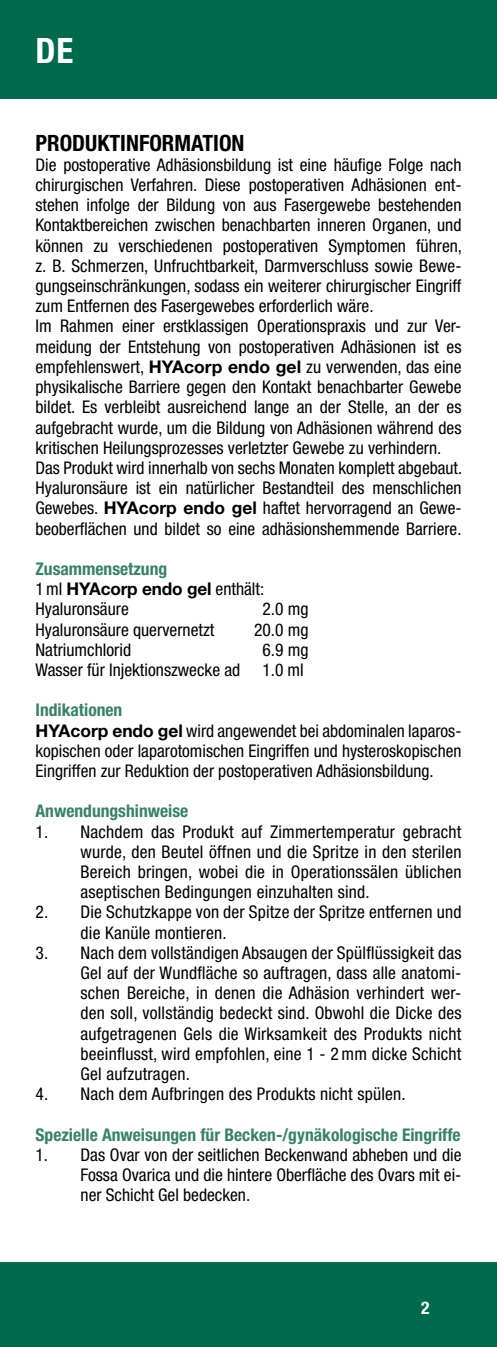
<style>
.page{position:relative;width:497px;height:1347px;background:#fff}
.page>*{position:absolute;margin:0;border:0;box-sizing:border-box;transform-origin:0 0}
.t1{font:700 condensed 35px "Helvetica Neue";color:#fff}
.t2{font:700 condensed 22.5px "Helvetica Neue";color:#000}
.t3{font:condensed 17.5px/20.2px "Helvetica Neue";color:#000}
.t4{font:700 condensed 17.5px "Helvetica Neue";color:#398168}
.t5{font:700 condensed 17.5px "Helvetica Neue";color:#fff}
.s1{font-weight:700;font-stretch:normal}
.s2{font-weight:700;color:#398168}
</style>
<div class="page">
<div style="left:0;top:0;width:496px;height:99px;background:#006a4d"></div>
<div style="left:0;top:1261px;width:496px;height:85px;background:#006a4d"></div>
<h1 class="t1" style="left:35px;top:29px;width:39px">DE</h1>
<p class="t2" style="left:35px;top:129px;width:210px">PRODUKTINFORMATION</p>
<p class="t3" style="left:35px;top:154px;width:427px">Die postoperative Adhäsionsbildung ist eine häufige Folge nach chirurgischen Verfahren. Diese postoperativen Adhäsionen ent&shy;stehen infolge der Bildung von aus Fasergewebe bestehenden Kontaktbereichen zwischen benachbarten inneren Organen, und können zu verschiedenen postoperativen Symptomen führen, z. B. Schmerzen, Unfruchtbarkeit, Darmverschluss sowie Bewe&shy;gungseinschränkungen, sodass ein weiterer chirurgischer Eingriff zum Entfernen des Fasergewebes erforderlich wäre.<br>Im Rahmen einer erstklassigen Operationspraxis und zur Ver&shy;meidung der Entstehung von postoperativen Adhäsionen ist es empfehlenswert, <span class="s1">HYAcorp endo gel</span> zu verwenden, das eine physikalische Barriere gegen den Kontakt benachbarter Gewebe bildet. Es verbleibt ausreichend lange an der Stelle, an der es aufgebracht wurde, um die Bildung von Adhäsionen während des kritischen Heilungsprozesses verletzter Gewebe zu verhindern.<br>Das Produkt wird innerhalb von sechs Monaten komplett abgebaut.<br>Hyaluronsäure ist ein natürlicher Bestandteil des menschlichen Gewebes. <span class="s1">HYAcorp endo gel</span> haftet hervorragend an Gewe&shy;beoberflächen und bildet so eine adhäsionshemmende Barriere.</p>
<p class="t3" style="left:35px;top:558px;width:230px"><span class="s2">Zusammensetzung<br></span>1ml <span class="s1">HYAcorp endo gel</span> enthält:<br>Hyaluronsäure</p>
<p class="t3" style="left:262px;top:599px;width:47px">2.0 mg</p>
<p class="t3" style="left:35px;top:619px;width:180px">Hyaluronsäure quervernetzt</p>
<p class="t3" style="left:254px;top:619px;width:56px">20.0 mg</p>
<p class="t3" style="left:35px;top:639px;width:97px">Natriumchlorid</p>
<p class="t3" style="left:262px;top:639px;width:47px">6.9 mg</p>
<p class="t3" style="left:35px;top:659px;width:206px">Wasser für Injektionszwecke ad</p>
<p class="t3" style="left:262px;top:659px;width:43px">1.0 ml</p>
<p class="t3" style="left:35px;top:700px;width:427px"><span class="s2">Indikationen<br></span><span class="s1">HYAcorp endo gel</span> wird angewendet bei abdominalen laparos&shy;kopischen oder laparotomischen Eingriffen und hysteroskopischen Eingriffen zur Reduktion der postoperativen Adhäsionsbildung.</p>
<p class="t4" style="left:35px;top:800px;width:154px">Anwendungshinweise</p>
<p class="t3" style="left:80px;top:821px;width:382px;text-align:justify;text-indent:-45px">1. Nachdem das Produkt auf Zimmertemperatur gebracht wurde, den Beutel öffnen und die Spritze in den sterilen Bereich bringen, wobei die in Operationssälen üblichen aseptischen Bedingungen einzuhalten sind.</p>
<p class="t3" style="left:80px;top:902px;width:382px;text-indent:-45px">2. Die Schutzkappe von der Spitze der Spritze entfernen und die Kanüle montieren.</p>
<p class="t3" style="left:80px;top:942px;width:382px;text-align:justify;text-indent:-45px">3. Nach dem vollständigen Absaugen der Spülflüssigkeit das Gel auf der Wundfläche so auftragen, dass alle anatomi&shy;schen Bereiche, in denen die Adhäsion verhindert wer&shy;den soll, vollständig bedeckt sind. Obwohl die Dicke des aufgetragenen Gels die Wirksamkeit des Produkts nicht beeinflusst, wird empfohlen, eine 1 - 2 mm dicke Schicht Gel aufzutragen.</p>
<p class="t3" style="left:35px;top:1083px;width:371px">4. Nach dem Aufbringen des Produkts nicht spülen.</p>
<p class="t4" style="left:35px;top:1123px;width:426px">Spezielle Anweisungen für Becken-/gynäkologische Eingriffe</p>
<p class="t3" style="left:80px;top:1144px;width:382px;text-align:justify;text-indent:-45px">1. Das Ovar von der seitlichen Beckenwand abheben und die Fossa Ovarica und die hintere Oberfläche des Ovars mit ei&shy;ner Schicht Gel bedecken.</p>
<p class="t5" style="left:420px;top:1297px;width:10px">2</p>
</div>
